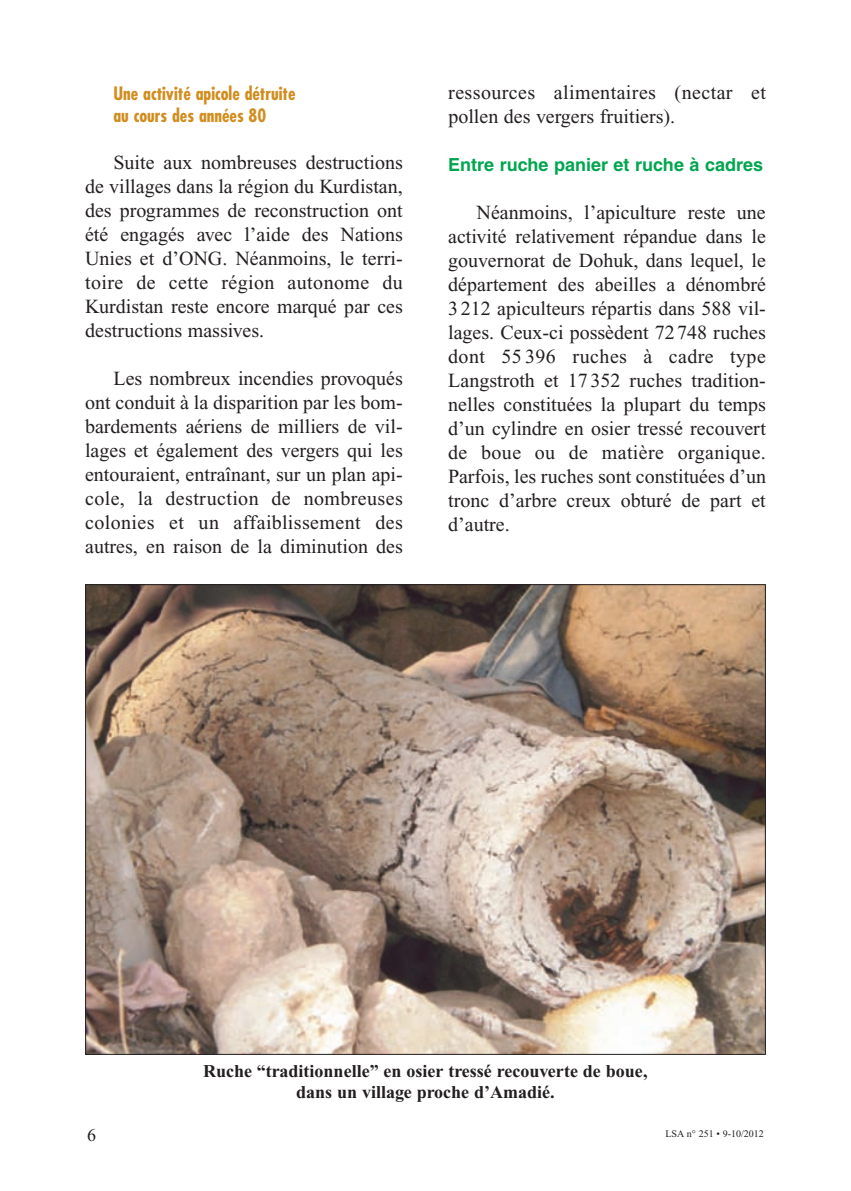
<style>
.page{position:relative;width:851px;height:1191px;background:#fff}
.page>*{position:absolute;margin:0;border:0;box-sizing:border-box;transform-origin:0 0}
.t1{font:20px/24px "Times New Roman";color:#231f20;text-align:justify}
.t2{font:20px/24px "Times New Roman";letter-spacing:.02em;color:#231f20}
.t3{font:700 18px/21.6px "Times New Roman";color:#231f20;text-align:center}
.t4{font:700 condensed 18px/22.8px "Futura";color:#d18e1f}
.t5{font:700 18px "Helvetica";color:#00a54f}
.t6{font:18px "Times New Roman";color:#231f20}
.t7{font:10px "Times New Roman";color:#231f20}
</style>
<div class="page">
<img style="left:87px;top:586px;width:676px;height:466px">
<p class="t4" style="left:113px;top:83px;width:183px">Une activité apicole détruite au cours des années 80</p>
<p class="t1" style="left:85px;top:152px;width:319px;text-indent:28px">Suite aux nombreuses destructions de villages dans la région du Kurdistan, des programmes de reconstruction ont été engagés avec l’aide des Nations Unies et d’ONG. Néanmoins, le terri&shy;toire de cette région autonome du Kurdistan reste encore marqué par ces destructions massives.</p>
<p class="t1" style="left:85px;top:368px;width:319px;text-indent:28px">Les nombreux incendies provoqués ont conduit à la disparition par les bom&shy;bardements aériens de milliers de vil&shy;lages et également des vergers qui les entouraient, entraînant, sur un plan api&shy;cole, la destruction de nombreuses colonies et un affaiblissement des autres, en raison de la diminution des</p>
<p class="t2" style="left:448px;top:82px;width:319px">ressources alimentaires (nectar et pollen des vergers fruitiers).</p>
<p class="t5" style="left:448px;top:158px;width:316px">Entre ruche panier et ruche à cadres</p>
<p class="t1" style="left:448px;top:202px;width:319px;text-indent:28px">Néanmoins, l’apiculture reste une activité relativement répandue dans le gouvernorat de Dohuk, dans lequel, le département des abeilles a dénombré 3 212 apiculteurs répartis dans 588 vil&shy;lages. Ceux-ci possèdent 72 748 ruches dont 55 396 ruches à cadre type Langstroth et 17 352 ruches tradition&shy;nelles constituées la plupart du temps d’un cylindre en osier tressé recouvert de boue ou de matière organique.<br>Parfois, les ruches sont constituées d’un tronc d’arbre creux obturé de part et d’autre.</p>
<p class="t3" style="left:203px;top:1061px;width:446px">Ruche “traditionnelle” en osier tressé recouverte de boue, dans un village proche d’Amadié.</p>
<p class="t6" style="left:87px;top:1129px;width:10px">6</p>
<p class="t7" style="left:665px;top:1129px;width:100px">LSA n° 251 • 9-10/2012</p>
</div>
